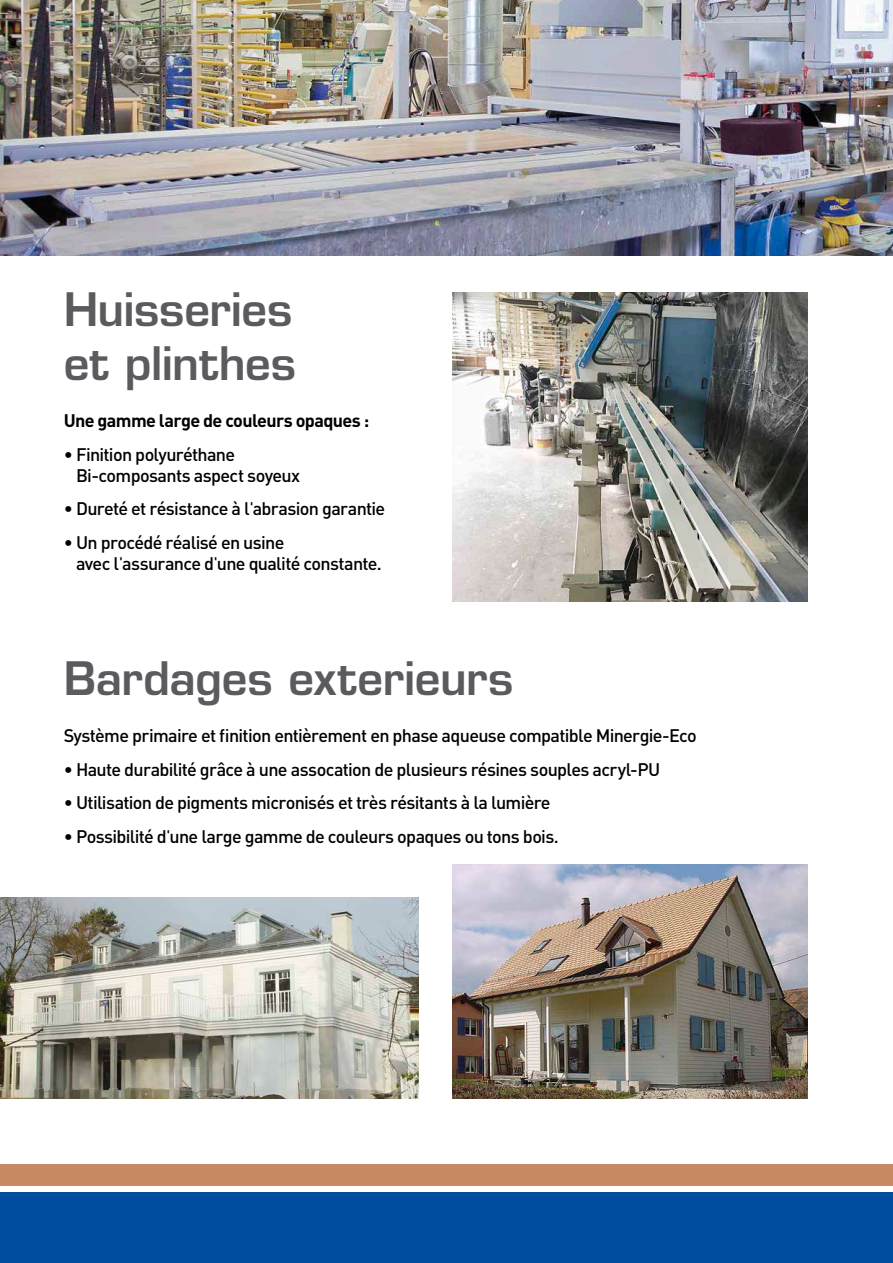
<style>
.page{position:relative;width:893px;height:1263px;background:#fff}
.page>*{position:absolute;margin:0;border:0;box-sizing:border-box;transform-origin:0 0}
.t1{font:600 45px/54px "Eurostile LT Std";letter-spacing:-.005em;color:#5b5b5f}
.t2{font:500 18px/21px "DIN";letter-spacing:-.04em;color:#000}
.t3{font:700 18px "DIN";letter-spacing:-.035em;color:#000}
.s1{font-weight:400}
</style>
<div class="page">
<div style="left:0;top:1193px;width:893px;height:70px;background:#004d9f"></div>
<div style="left:0;top:1164px;width:893px;height:21px;background:#c98963"></div>
<img style="left:0;top:0;width:893px;height:255px">
<img style="left:0;top:898px;width:419px;height:200px">
<img style="left:453px;top:864px;width:355px;height:234px">
<img style="left:453px;top:292px;width:355px;height:309px">
<h1 class="t1" style="left:64px;top:282px;width:234px">Huisseries et plinthes</h1>
<p class="t3" style="left:64px;top:409px;width:307px">Une gamme large de couleurs opaques :</p>
<p class="t2" style="left:76px;top:443px;width:226px;text-indent:-12px">• Finition polyuréthane<br>Bi-composants aspect soyeux</p>
<p class="t2" style="left:64px;top:498px;width:323px">• Dureté et résistance à l<span class="s1">'</span>abrasion garantie</p>
<p class="t2" style="left:76px;top:531px;width:307px;text-indent:-12px">• Un procédé réalisé en usine<br>avec l<span class="s1">'</span>assurance d<span class="s1">'</span>une qualité constante.</p>
<h1 class="t1" style="left:64px;top:652px;width:451px">Bardages exterieurs</h1>
<p class="t2" style="left:64px;top:724px;width:635px">Système primaire et finition entièrement en phase aqueuse compatible Minergie-Eco</p>
<p class="t2" style="left:64px;top:758px;width:598px">• Haute durabilité grâce à une assocation de plusieurs résines souples acryl-PU</p>
<p class="t2" style="left:64px;top:792px;width:488px">• Utilisation de pigments micronisés et très résitants à la lumière</p>
<p class="t2" style="left:64px;top:825px;width:497px">• Possibilité d<span class="s1">'</span>une large gamme de couleurs opaques ou tons bois.</p>
</div>
